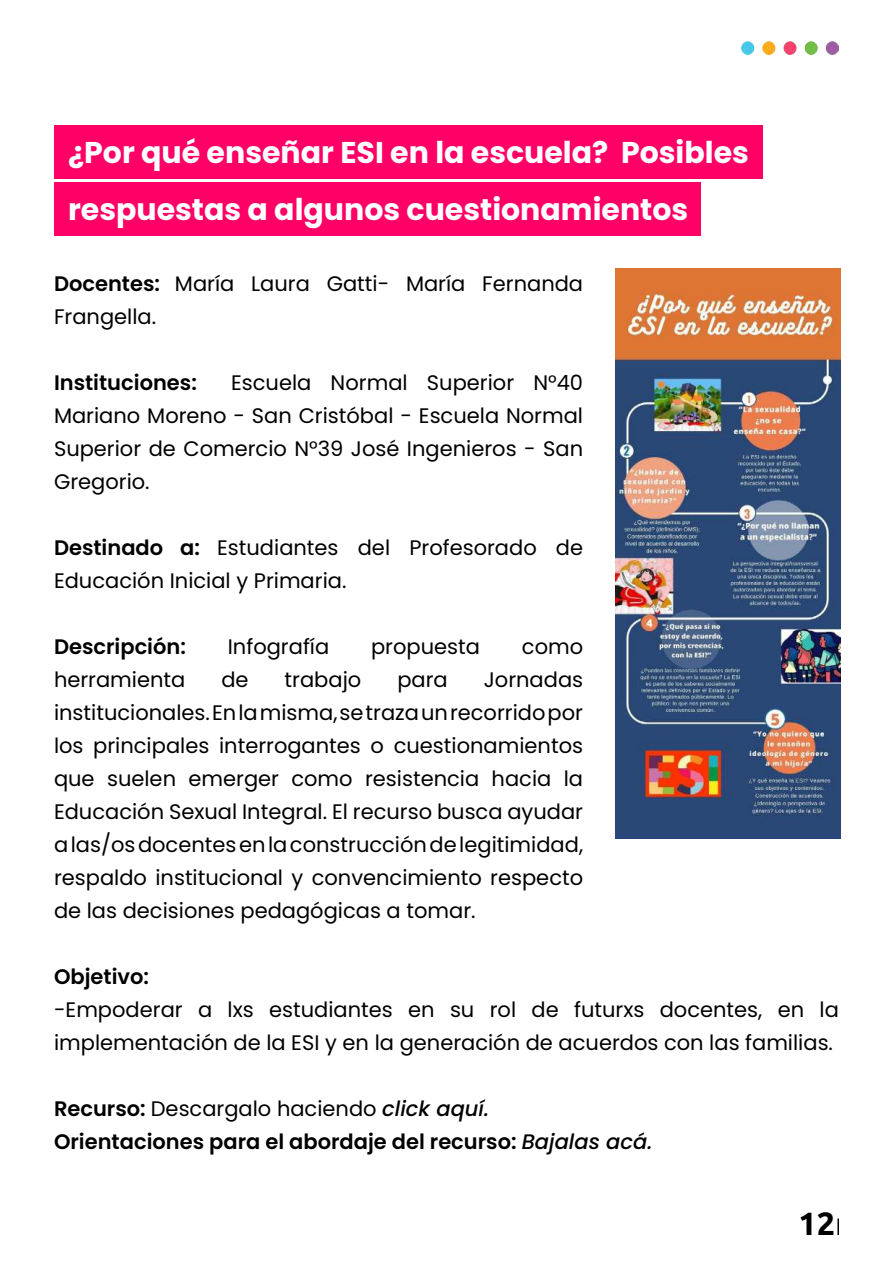
<style>
.page{position:relative;width:893px;height:1263px;background:#fff}
.page>*{position:absolute;margin:0;border:0;box-sizing:border-box;transform-origin:0 0}
.t1{font:700 32.4px "Ubuntu";color:#000}
.t2{font:700 30px/57px "Poppins";color:#fff}
.t3{font:21px/33px "Poppins";color:#000}
.t4{font:600 21px/33px "Poppins";color:#000}
.s1{font-weight:400}
.s2{font-weight:500;font-style:italic}
</style>
<div class="page">
<img style="left:742px;top:41px;width:97px;height:14px">
<svg style="left:837px;top:1218px;width:2px;height:17px"></svg>
<div style="left:54px;top:125px;width:708px;height:54px;background:#f06"></div>
<div style="left:54px;top:182px;width:647px;height:54px;background:#f06"></div>
<img style="left:615px;top:269px;width:226px;height:569px">
<h2 class="t2" style="left:68px;top:124px;width:682px">¿Por qué enseñar ESI en la escuela? Posibles respuestas a algunos cuestionamientos</h2>
<p class="t4" style="left:54px;top:268px;width:108px">Docentes:</p>
<p class="t3" style="left:54px;top:301px;width:104px">Frangella.</p>
<p class="t3" style="left:175px;top:268px;width:61px">María</p>
<p class="t3" style="left:251px;top:268px;width:60px">Laura</p>
<p class="t3" style="left:327px;top:268px;width:64px">Gatti-</p>
<p class="t3" style="left:406px;top:268px;width:61px">María</p>
<p class="t3" style="left:482px;top:268px;width:102px">Fernanda</p>
<p class="t4" style="left:54px;top:367px;width:144px">Instituciones:</p>
<p class="t3" style="left:54px;top:400px;width:531px;text-align:justify">Mariano Moreno - San Cristóbal - Escuela Normal Superior de Comercio N°39 José Ingenieros - San Gregorio.</p>
<p class="t3" style="left:427px;top:367px;width:89px">Superior</p>
<p class="t3" style="left:231px;top:367px;width:82px">Escuela</p>
<p class="t3" style="left:331px;top:367px;width:79px">Normal</p>
<p class="t3" style="left:533px;top:367px;width:51px">N°40</p>
<p class="t4" style="left:54px;top:532px;width:111px">Destinado</p>
<p class="t3" style="left:54px;top:565px;width:294px">Educación Inicial y Primaria.</p>
<p class="t3" style="left:217px;top:532px;width:123px">Estudiantes</p>
<p class="t4" style="left:180px;top:532px;width:21px">a:</p>
<p class="t3" style="left:358px;top:532px;width:34px">del</p>
<p class="t3" style="left:409px;top:532px;width:129px">Profesorado</p>
<p class="t3" style="left:556px;top:532px;width:29px">de</p>
<p class="t4" style="left:54px;top:631px;width:133px">Descripción:</p>
<p class="t3" style="left:228px;top:631px;width:103px">Infografía</p>
<p class="t3" style="left:371px;top:631px;width:110px">propuesta</p>
<p class="t3" style="left:522px;top:631px;width:63px">como</p>
<p class="t3" style="left:54px;top:664px;width:133px">herramienta</p>
<p class="t3" style="left:54px;top:697px;width:531px">institucionales.Enlamisma,setrazaunrecorridopor</p>
<p class="t3" style="left:394px;top:730px;width:191px">cuestionamientos</p>
<p class="t3" style="left:285px;top:664px;width:78px">trabajo</p>
<p class="t3" style="left:221px;top:664px;width:29px">de</p>
<p class="t3" style="left:484px;top:664px;width:101px">Jornadas</p>
<p class="t3" style="left:397px;top:664px;width:52px">para</p>
<p class="t3" style="left:93px;top:730px;width:118px">principales</p>
<p class="t3" style="left:219px;top:730px;width:143px">interrogantes</p>
<p class="t3" style="left:54px;top:730px;width:31px">los</p>
<p class="t3" style="left:371px;top:730px;width:15px">o</p>
<p class="t3" style="left:365px;top:763px;width:116px">resistencia</p>
<p class="t3" style="left:492px;top:763px;width:61px">hacia</p>
<p class="t3" style="left:107px;top:763px;width:71px">suelen</p>
<p class="t3" style="left:564px;top:763px;width:21px">la</p>
<p class="t3" style="left:188px;top:763px;width:92px">emerger</p>
<p class="t3" style="left:291px;top:763px;width:63px">como</p>
<p class="t3" style="left:54px;top:763px;width:531px">que<br>Educación Sexual Integral. El recurso busca ayudar alas/osdocentesenlaconstruccióndelegitimidad, respaldo institucional y convencimiento respecto de las decisiones pedagógicas a tomar.</p>
<p class="t4" style="left:54px;top:961px;width:97px">Objetivo:</p>
<p class="t3" style="left:574px;top:994px;width:72px">futurxs</p>
<p class="t3" style="left:269px;top:994px;width:125px">estudiantes</p>
<p class="t3" style="left:54px;top:994px;width:780px">-Empoderar<br>implementación de la ESI y en la generación de acuerdos con las familias.</p>
<p class="t3" style="left:228px;top:994px;width:28px">lxs</p>
<p class="t3" style="left:490px;top:994px;width:28px">rol</p>
<p class="t3" style="left:532px;top:994px;width:29px">de</p>
<p class="t3" style="left:660px;top:994px;width:104px">docentes,</p>
<p class="t3" style="left:820px;top:994px;width:21px">la</p>
<p class="t3" style="left:408px;top:994px;width:28px">en</p>
<p class="t3" style="left:778px;top:994px;width:28px">en</p>
<p class="t3" style="left:198px;top:994px;width:16px">a</p>
<p class="t3" style="left:450px;top:994px;width:26px">su</p>
<p class="t4" style="left:54px;top:1093px;width:600px">Recurso: <span class="s1">Descargalo haciendo</span> <span class="s2">click aquí.<br></span>Orientaciones para el abordaje del recurso: <span class="s2">Bajalas acá.</span></p>
<h1 class="t1" style="left:798px;top:1204px;width:38px">12</h1>
</div>
